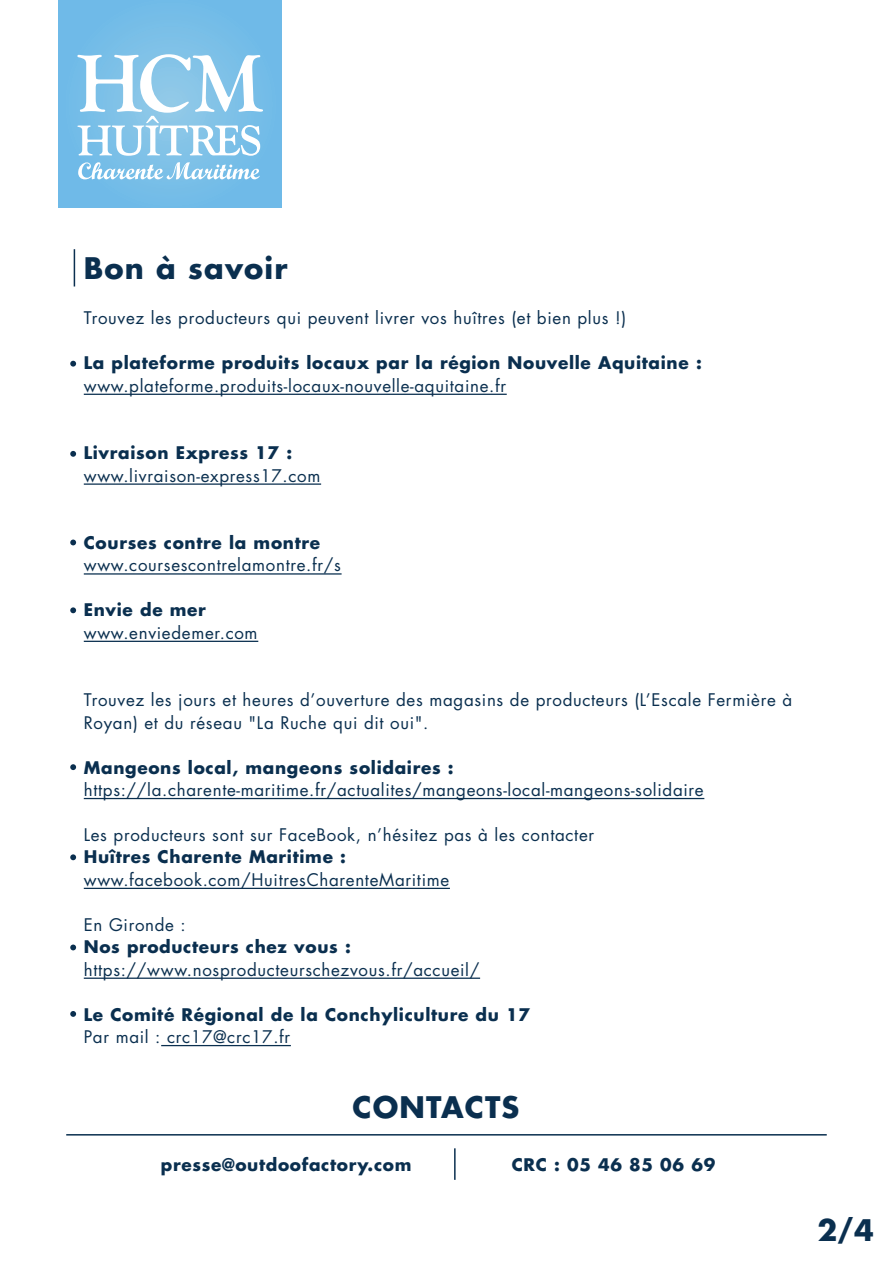
<style>
.page{position:relative;width:893px;height:1263px;background:#fff}
.page>*{position:absolute;margin:0;border:0;box-sizing:border-box;transform-origin:0 0}
.t1{font:700 28.95px "Futura";letter-spacing:.04em;color:#0a2f4f}
.t2{font:16.95px/22.5px "Futura";letter-spacing:.04em;color:#0a2f4f}
.t3{font:700 16.95px "Futura";letter-spacing:.04em;color:#0a2f4f}
</style>
<div class="page">
<div style="left:59px;top:0;width:223px;height:208px;background:linear-gradient(to right,#73bce8,#73bce8)"></div>
<svg style="left:78px;top:162px;width:183px;height:17px"></svg>
<svg style="left:77px;top:54px;width:186px;height:102px"></svg>
<hr style="left:84px;top:394px;width:423px;height:1px;background:#0a2f4f">
<hr style="left:84px;top:483px;width:237px;height:2px;background:#0a2f4f">
<hr style="left:84px;top:573px;width:258px;height:2px;background:#0a2f4f">
<hr style="left:84px;top:641px;width:174px;height:1px;background:#0a2f4f">
<hr style="left:84px;top:798px;width:620px;height:1px;background:#0a2f4f">
<hr style="left:84px;top:888px;width:366px;height:1px;background:#0a2f4f">
<hr style="left:84px;top:977px;width:396px;height:2px;background:#0a2f4f">
<hr style="left:161px;top:1045px;width:130px;height:1px;background:#0a2f4f">
<hr style="left:74px;top:249px;width:1px;height:37px;background:#0a2f4f">
<svg style="left:70px;top:361px;width:6px;height:6px"></svg>
<svg style="left:70px;top:451px;width:6px;height:6px"></svg>
<svg style="left:70px;top:539px;width:6px;height:6px"></svg>
<svg style="left:70px;top:607px;width:6px;height:6px"></svg>
<svg style="left:70px;top:764px;width:6px;height:6px"></svg>
<svg style="left:70px;top:854px;width:6px;height:6px"></svg>
<svg style="left:70px;top:944px;width:6px;height:6px"></svg>
<svg style="left:70px;top:1011px;width:6px;height:6px"></svg>
<hr style="left:66px;top:1134px;width:761px;height:1px;background:#0a2f4f">
<hr style="left:454px;top:1148px;width:2px;height:32px;background:#0a2f4f">
<h1 class="t1" style="left:84px;top:248px;width:205px">Bon à savoir</h1>
<p class="t2" style="left:84px;top:307px;width:544px">Trouvez les producteurs qui peuvent livrer vos huîtres (et bien plus !)</p>
<p class="t3" style="left:84px;top:351px;width:619px">La plateforme produits locaux par la région Nouvelle Aquitaine :</p>
<p class="t2" style="left:84px;top:374px;width:424px">www.plateforme.produits-locaux-nouvelle-aquitaine.fr</p>
<p class="t3" style="left:84px;top:441px;width:210px">Livraison Express 17 :</p>
<p class="t2" style="left:84px;top:464px;width:238px">www.livraison-express17.com</p>
<p class="t3" style="left:84px;top:531px;width:238px">Courses contre la montre</p>
<p class="t2" style="left:84px;top:554px;width:259px">www.coursescontrelamontre.fr/s</p>
<p class="t3" style="left:84px;top:598px;width:124px">Envie de mer</p>
<p class="t2" style="left:84px;top:621px;width:175px">www.enviedemer.com</p>
<p class="t2" style="left:84px;top:688px;width:710px">Trouvez les jours et heures d’ouverture des magasins de producteurs (L’Escale Fermière à<br>Royan) et du réseau "La Ruche qui dit oui".</p>
<p class="t3" style="left:84px;top:755px;width:371px">Mangeons local, mangeons solidaires :</p>
<p class="t2" style="left:84px;top:778px;width:621px">https://la.charente-maritime.fr/actualites/mangeons-local-mangeons-solidaire</p>
<p class="t2" style="left:84px;top:823px;width:512px">Les producteurs sont sur FaceBook, n’hésitez pas à les contacter</p>
<p class="t3" style="left:84px;top:845px;width:264px">Huîtres Charente Maritime :</p>
<p class="t2" style="left:84px;top:868px;width:367px">www.facebook.com/HuitresCharenteMaritime</p>
<p class="t2" style="left:84px;top:913px;width:104px">En Gironde :</p>
<p class="t3" style="left:84px;top:935px;width:269px">Nos producteurs chez vous :</p>
<p class="t2" style="left:84px;top:958px;width:397px">https://www.nosproducteurschezvous.fr/accueil/</p>
<p class="t3" style="left:84px;top:1002px;width:448px">Le Comité Régional de la Conchyliculture du 17</p>
<p class="t2" style="left:84px;top:1025px;width:208px">Par mail : crc17@crc17.fr</p>
<h1 class="t1" style="left:352px;top:1087px;width:168px">CONTACTS</h1>
<p class="t3" style="left:161px;top:1152px;width:252px">presse@outdoofactory.com</p>
<p class="t3" style="left:512px;top:1152px;width:205px">CRC : 05 46 85 06 69</p>
<h1 class="t1" style="left:817px;top:1210px;width:58px">2/4</h1>
</div>
